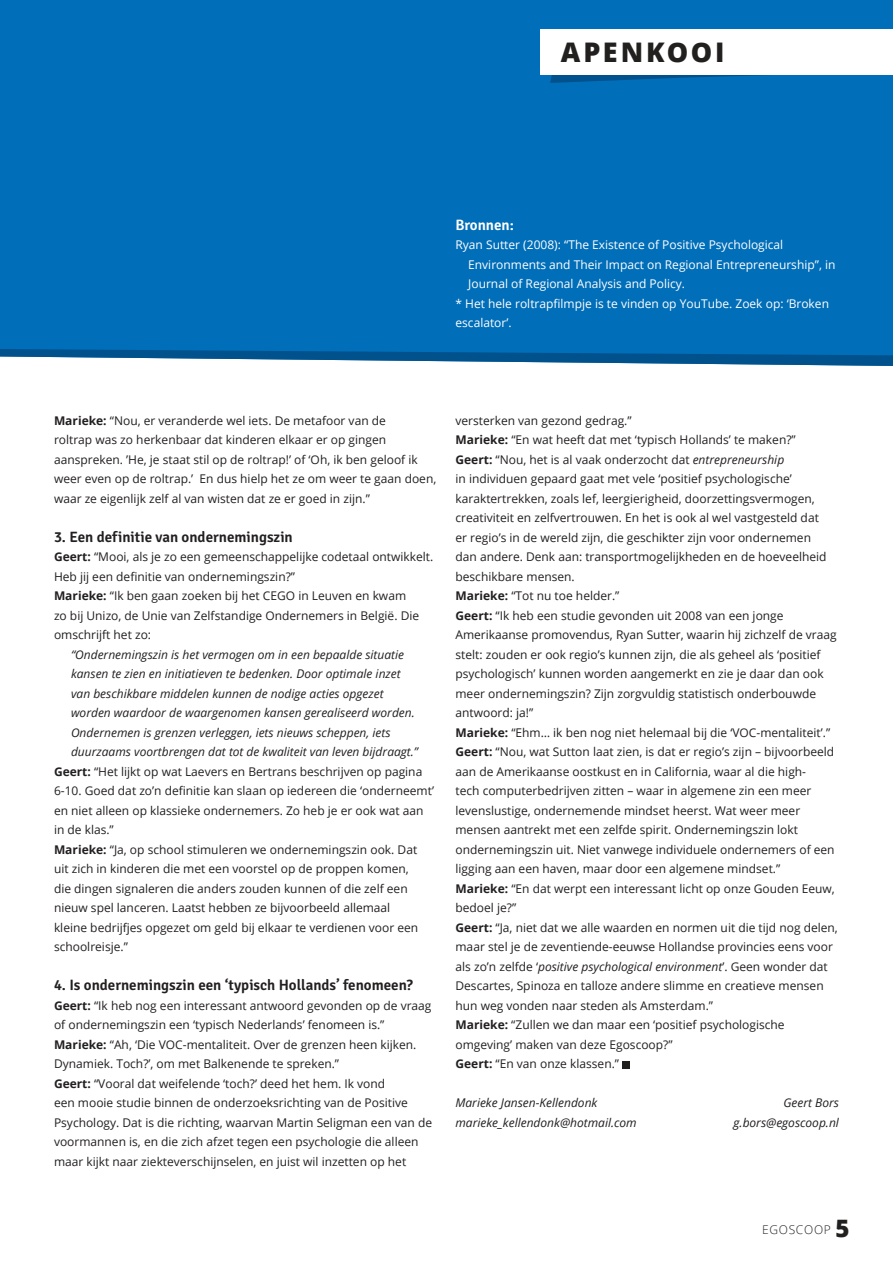
<style>
.page{position:relative;width:893px;height:1263px;background:#fff}
.page>*{position:absolute;margin:0;border:0;box-sizing:border-box;transform-origin:0 0}
.t1{font:800 27px "Open Sans";letter-spacing:.1em;color:#221f1f}
.t2{font:600 15px "Signika";color:#221f1f}
.t3{font:600 15px "Signika";color:#fff}
.t4{font:12px/19.5px "Open Sans";color:#221f1f}
.t5{font:italic 12px/19.5px "Open Sans";color:#221f1f;text-align:right}
.t6{font:12px "Open Sans";color:#fff}
.t7{font:300 12px "Open Sans";letter-spacing:.06em;color:#221f1f}
.s1{font-weight:700}
.s2{font-style:italic}
.s3{font-weight:800;font-size:24px}
</style>
<div class="page">
<div style="left:0;top:0;width:893px;height:349px;background:#006eb9"></div>
<div style="left:622px;top:1061px;width:7px;height:7px;background:#221f1f"></div>
<svg style="left:550px;top:74px;width:318px;height:9px;background:#1c75b3"></svg>
<div style="left:541px;top:29px;width:352px;height:45px;background:#fff"></div>
<svg style="left:0;top:349px;width:893px;height:17px"></svg>
<h1 class="t1" style="left:561px;top:31px;width:165px">APENKOOI</h1>
<p class="t3" style="left:455px;top:218px;width:60px">Bronnen:</p>
<p class="t6" style="left:455px;top:236px;width:329px">Ryan Sutter (2008): “The Existence of Positive Psychological</p>
<p class="t6" style="left:468px;top:256px;width:369px">Environments and Their Impact on Regional Entrepreneurship”, in</p>
<p class="t6" style="left:468px;top:275px;width:218px">Journal of Regional Analysis and Policy.</p>
<p class="t6" style="left:455px;top:295px;width:375px">* Het hele roltrapilmpje is te vinden op YouTube. Zoek op: ‘Broken</p>
<p class="t6" style="left:455px;top:314px;width:58px">escalator’.</p>
<p class="t4" style="left:54px;top:410px;width:384px"><span class="s1">Marieke:</span> “Nou, er veranderde wel iets. De metafoor van de<br>roltrap was zo herkenbaar dat kinderen elkaar er op gingen aanspreken. ’He, je staat stil op de roltrap!’ of ‘Oh, ik ben geloof ik weer even op de roltrap.’ En dus hielp het ze om weer te gaan doen, waar ze eigenlijk zelf al van wisten dat ze er goed in zijn.”</p>
<p class="t2" style="left:54px;top:530px;width:240px">3. Een definitie van ondernemingszin</p>
<p class="t4" style="left:54px;top:547px;width:381px"><span class="s1">Geert:</span> “Mooi, als je zo een gemeenschappelijke codetaal ontwikkelt.<br>Heb jij een deinitie van ondernemingszin?”<br><span class="s1">Marieke:</span> “Ik ben gaan zoeken bij het CEGO in Leuven en kwam<br>zo bij Unizo, de Unie van Zelfstandige Ondernemers in België. Die omschrijft het zo:</p>
<p class="t5" style="left:71px;top:644px;width:334px">“Ondernemingszin is het vermogen om in een bepaalde situatie</p>
<p class="t5" style="left:71px;top:664px;width:331px">kansen te zien en initiatieven te bedenken. Door optimale inzet</p>
<p class="t5" style="left:71px;top:683px;width:314px">van beschikbare middelen kunnen de nodige acties opgezet</p>
<p class="t5" style="left:71px;top:703px;width:345px">worden waardoor de waargenomen kansen gerealiseerd worden.</p>
<p class="t5" style="left:71px;top:722px;width:321px">Ondernemen is grenzen verleggen, iets nieuws scheppen, iets</p>
<p class="t5" style="left:71px;top:742px;width:349px">duurzaams voortbrengen dat tot de kwaliteit van leven bijdraagt.”</p>
<p class="t4" style="left:54px;top:761px;width:370px"><span class="s1">Geert:</span> “Het lijkt op wat Laevers en Bertrans beschrijven op pagina</p>
<p class="t4" style="left:54px;top:781px;width:382px">6-10. Goed dat zo’n deinitie kan slaan op iedereen die ‘onderneemt’</p>
<p class="t4" style="left:54px;top:800px;width:371px">en niet alleen op klassieke ondernemers. Zo heb je er ook wat aan</p>
<p class="t4" style="left:54px;top:820px;width:61px">in de klas.”</p>
<p class="t4" style="left:54px;top:839px;width:365px"><span class="s1">Marieke:</span> “Ja, op school stimuleren we ondernemingszin ook. Dat</p>
<p class="t4" style="left:54px;top:859px;width:356px">uit zich in kinderen die met een voorstel op de proppen komen,</p>
<p class="t4" style="left:54px;top:878px;width:355px">die dingen signaleren die anders zouden kunnen of die zelf een</p>
<p class="t4" style="left:54px;top:898px;width:338px">nieuw spel lanceren. Laatst hebben ze bijvoorbeeld allemaal</p>
<p class="t4" style="left:54px;top:917px;width:366px">kleine bedrijfjes opgezet om geld bij elkaar te verdienen voor een</p>
<p class="t4" style="left:54px;top:937px;width:75px">schoolreisje.”</p>
<p class="t2" style="left:54px;top:978px;width:361px">4. Is ondernemingszin een ‘typisch Hollands’ fenomeen?</p>
<p class="t4" style="left:54px;top:995px;width:380px"><span class="s1">Geert:</span> “Ik heb nog een interessant antwoord gevonden op de vraag of ondernemingszin een ‘typisch Nederlands’ fenomeen is.” <span class="s1">Marieke:</span> “Ah, ‘Die VOC-mentaliteit. Over de grenzen heen kijken.<br>Dynamiek. Toch?’, om met Balkenende te spreken.”<br><span class="s1">Geert:</span> “Vooral dat weifelende ‘toch?’ deed het hem. Ik vond<br>een mooie studie binnen de onderzoeksrichting van de Positive Psychology. Dat is die richting, waarvan Martin Seligman een van de voormannen is, en die zich afzet tegen een psychologie die alleen maar kijkt naar ziekteverschijnselen, en juist wil inzetten op het</p>
<p class="t4" style="left:455px;top:410px;width:384px">versterken van gezond gedrag.”<br><span class="s1">Marieke:</span> “En wat heeft dat met ‘typisch Hollands’ te maken?”<br><span class="s1">Geert:</span> “Nou, het is al vaak onderzocht dat <span class="s2">entrepreneurship<br></span>in individuen gepaard gaat met vele ‘positief psychologische’ karaktertrekken, zoals lef, leergierigheid, doorzettingsvermogen, creativiteit en zelfvertrouwen. En het is ook al wel vastgesteld dat<br>er regio’s in de wereld zijn, die geschikter zijn voor ondernemen<br>dan andere. Denk aan: transportmogelijkheden en de hoeveelheid beschikbare mensen.<br><span class="s1">Marieke:</span> “Tot nu toe helder.”<br><span class="s1">Geert:</span> “Ik heb een studie gevonden uit 2008 van een jonge Amerikaanse promovendus, Ryan Sutter, waarin hij zichzelf de vraag stelt: zouden er ook regio’s kunnen zijn, die als geheel als ‘positief psychologisch’ kunnen worden aangemerkt en zie je daar dan ook meer ondernemingszin? Zijn zorgvuldig statistisch onderbouwde antwoord: ja!”<br><span class="s1">Marieke:</span> “Ehm… ik ben nog niet helemaal bij die ‘VOC-mentaliteit’.” <span class="s1">Geert:</span> “Nou, wat Sutton laat zien, is dat er regio’s zijn – bijvoorbeeld aan de Amerikaanse oostkust en in California, waar al die high-<br>tech computerbedrijven zitten – waar in algemene zin een meer levenslustige, ondernemende mindset heerst. Wat weer meer mensen aantrekt met een zelfde spirit. Ondernemingszin lokt ondernemingszin uit. Niet vanwege individuele ondernemers of een ligging aan een haven, maar door een algemene mindset.”<br><span class="s1">Marieke:</span> “En dat werpt een interessant licht op onze Gouden Eeuw, bedoel je?”<br><span class="s1">Geert:</span> “Ja, niet dat we alle waarden en normen uit die tijd nog delen, maar stel je de zeventiende-eeuwse Hollandse provincies eens voor als zo’n zelfde ‘<span class="s2">positive psychological environment</span>’. Geen wonder dat Descartes, Spinoza en talloze andere slimme en creatieve mensen hun weg vonden naar steden als Amsterdam.”<br><span class="s1">Marieke:</span> “Zullen we dan maar een ‘positief psychologische omgeving’ maken van deze Egoscoop?”<br><span class="s1">Geert:</span> “En van onze klassen.”</p>
<p class="t5" style="left:734px;top:1093px;width:107px">Geert Bors g.bors@egoscoop.nl</p>
<p class="t5" style="left:455px;top:1093px;width:183px;text-align:left">Marieke Jansen-Kellendonk marieke_kellendonk@hotmail.com</p>
<p class="t7" style="left:762px;top:1221px;width:89px">EGOSCOOP <span class="s3">5</span></p>
</div>
